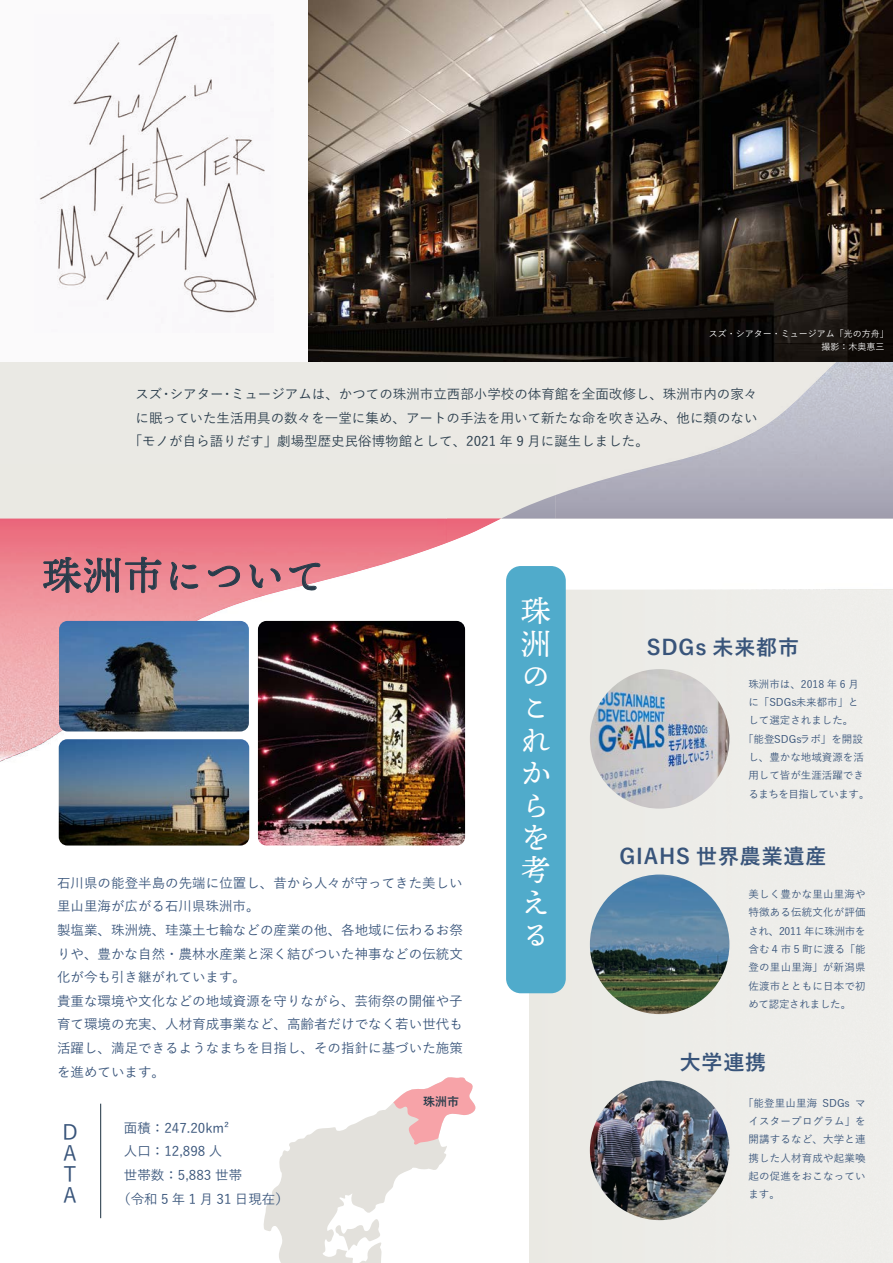
<style>
.page{position:relative;width:893px;height:1263px;background:#fff}
.page>*{position:absolute;margin:0;border:0;box-sizing:border-box;transform-origin:0 0}
.t1{font:39px "Ten Mincho Text";letter-spacing:.04em;color:#293c4b}
.t2{font:30px/32.4px "Ten Mincho";color:#fff;text-align:justify}
.t3{font:700 21px "Yu Go";letter-spacing:.04em;color:#38547a}
.t4{font:500 21px/21px "Yu Go";color:#38547a;text-align:justify}
.t5{font:500 13.5px/23.7px "Yu Go";color:#38547a}
.t6{font:500 13.5px "Yu Go";color:#293c4b}
.t7{font:700 12px "Yu Go";color:#293c4b}
.t8{font:500 10.5px/18.3px "Yu Go";color:#38547a;text-align:justify}
.t9{font:500 10.5px "Yu Go";letter-spacing:-.045em;color:#38547a}
.t10{font:500 9px/13.5px "Yu Go";color:#fff}
</style>
<div class="page">
<div style="left:0;top:0;width:893px;height:518px;background:#eae9e4"></div>
<div style="left:529px;top:590px;width:364px;height:673px;background:#edede9"></div>
<img style="left:58px;top:761px;width:1px;height:55px">
<img style="left:0;top:518px;width:447px;height:243px">
<img style="left:501px;top:518px;width:54px;height:55px">
<img style="left:447px;top:518px;width:54px;height:25px">
<img style="left:555px;top:362px;width:338px;height:156px">
<img style="left:502px;top:495px;width:53px;height:23px">
<img style="left:308px;top:0;width:585px;height:362px">
<img style="left:258px;top:621px;width:207px;height:224px">
<div style="left:506px;top:566px;width:60px;height:427px;background:#50abcb;border-radius:15px"></div>
<svg style="left:263px;top:1103px;width:184px;height:160px;fill:#e3e1dc"></svg>
<svg style="left:393px;top:1077px;width:83px;height:68px"></svg>
<div style="left:0;top:0;width:308px;height:362px;background:#fbfafb"></div>
<img style="left:590px;top:669px;width:139px;height:140px;border-radius:70px">
<img style="left:590px;top:1080px;width:139px;height:140px;border-radius:70px">
<img style="left:590px;top:874px;width:139px;height:140px;border-radius:70px">
<svg style="left:0;top:518px;width:162px;height:120px;background:#e2818d"></svg>
<svg style="left:170px;top:562px;width:28px;height:28px"></svg>
<svg style="left:208px;top:566px;width:32px;height:21px"></svg>
<svg style="left:249px;top:564px;width:31px;height:24px"></svg>
<svg style="left:289px;top:563px;width:31px;height:27px"></svg>
<hr style="left:100px;top:1104px;width:1px;height:114px;background:#293c4b">
<img style="left:39px;top:34px;width:226px;height:279px">
<img style="left:59px;top:739px;width:190px;height:106px">
<img style="left:59px;top:621px;width:190px;height:110px">
<p class="t10" style="left:821px;top:326px;width:69px;text-indent:-112px">スズ・シアター・ミュージアム「光の方舟」撮影：木奥惠三</p>
<p class="t6" style="left:135px;top:382px;width:623px">スズ・シアター・ミュージアムは、かつての珠洲市立西部小学校の体育館を全面改修し、珠洲市内の家々</p>
<p class="t6" style="left:135px;top:405px;width:624px">に眠っていた生活用具の数々を一堂に集め、アートの手法を用いて新たな命を吹き込み、他に類のない</p>
<p class="t6" style="left:129px;top:429px;width:522px">「モノが自ら語りだす」劇場型歴史民俗博物館として、2021 年 9 月に誕生しました。</p>
<h1 class="t1" style="left:43px;top:553px;width:284px">珠洲市について</h1>
<p class="t5" style="left:57px;top:869px;width:407px">石川県の能登半島の先端に位置し、昔から人々が守ってきた美しい里山里海が広がる石川県珠洲市。<br>製塩業、珠洲焼、珪藻土七輪などの産業の他、各地域に伝わるお祭りや、豊かな自然・農林水産業と深く結びついた神事などの伝統文化が今も引き継がれています。<br>貴重な環境や文化などの地域資源を守りながら、芸術祭の開催や子育て環境の充実、人材育成事業など、高齢者だけでなく若い世代も活躍し、満足できるようなまちを目指し、その指針に基づいた施策を進めています。</p>
<h3 class="t4" style="left:59px;top:1119px;width:22px">ＤＡＴＡ</h3>
<p class="t5" style="left:124px;top:1114px;width:107px">面積：247.20km²</p>
<p class="t5" style="left:124px;top:1138px;width:100px">人口：12,898 人</p>
<p class="t5" style="left:124px;top:1161px;width:120px">世帯数：5,883 世帯</p>
<p class="t5" style="left:117px;top:1185px;width:173px">（令和 5 年 1 月 31 日現在）</p>
<p class="t7" style="left:423px;top:1095px;width:37px">珠洲市</p>
<h2 class="t2" style="left:521px;top:596px;width:31px">珠洲のこれからを考える</h2>
<h3 class="t3" style="left:647px;top:635px;width:154px">SDGs 未来都市</h3>
<p class="t8" style="left:748px;top:673px;width:112px">珠洲市は、2018 年 6 月</p>
<p class="t8" style="left:748px;top:692px;width:112px">に「SDGs未来都市」と</p>
<p class="t8" style="left:748px;top:710px;width:106px">して選定されました。</p>
<p class="t8" style="left:743px;top:728px;width:121px">「能登SDGsラボ」を開設</p>
<p class="t8" style="left:748px;top:747px;width:117px">し、豊かな地域資源を活</p>
<p class="t8" style="left:748px;top:765px;width:117px">用して皆が生涯活躍でき</p>
<p class="t9" style="left:748px;top:784px;width:123px">るまちを目指しています。</p>
<h3 class="t3" style="left:619px;top:844px;width:209px">GIAHS 世界農業遺産</h3>
<p class="t8" style="left:748px;top:883px;width:119px">美しく豊かな里山里海や特徴ある伝統文化が評価され、2011 年に珠洲市を含む４市５町に渡る「能登の里山里海」が新潟県佐渡市とともに日本で初めて認定されました。</p>
<h3 class="t3" style="left:680px;top:1051px;width:88px">大学連携</h3>
<p class="t8" style="left:748px;top:1092px;width:119px;text-indent:-5px">「能登里山里海 SDGs マイスタープログラム」を開講するなど、大学と連携した人材育成や起業喚起の促進をおこなっています。</p>
</div>
